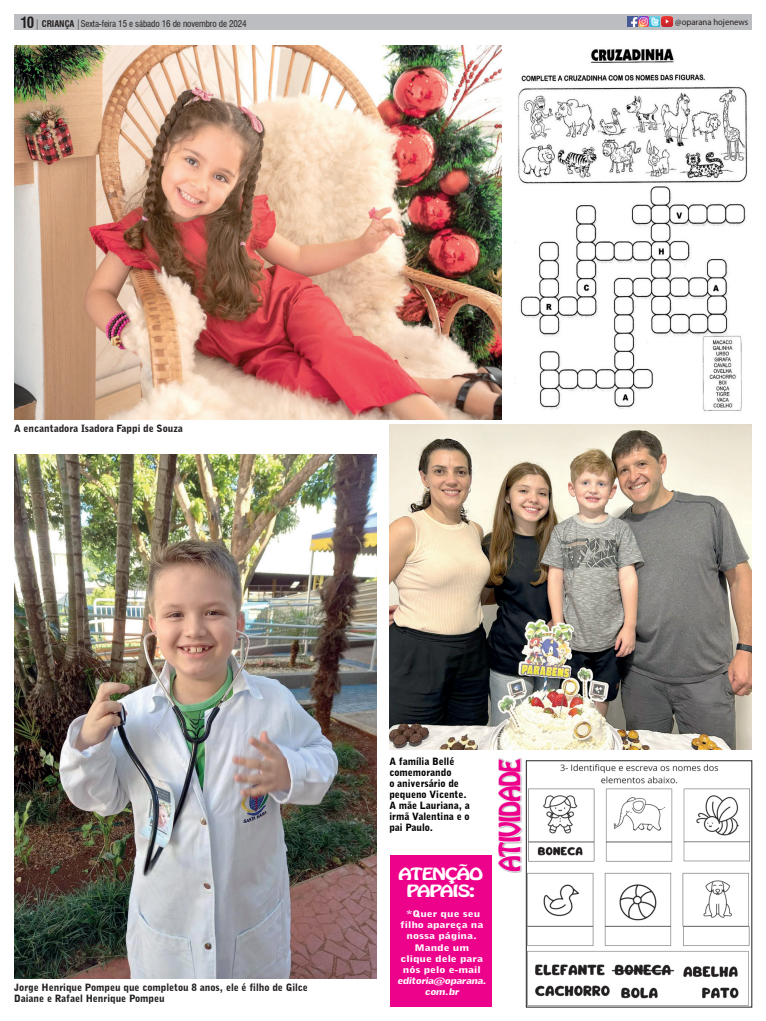
<style>
.page{position:relative;width:766px;height:1021px;background:#fff}
.page>*{position:absolute;margin:0;border:0;box-sizing:border-box;transform-origin:0 0}
.t1{font:25.9px "Hobo Std";letter-spacing:-.06em;color:#ed028c;scale:.92 1}
.t2{font:700 condensed 15px "Swiss 721 BT";color:#231f20}
.t3{font:14.9px/17.6px "Hobo Std";letter-spacing:-.06em;color:#fff;text-align:center;scale:1.32 1}
.Legenda{font:900 10px/11px "Bell Gothic BT";color:#231f20}
.Legenda-2{font:900 10px/11px "Bell Gothic BT";color:#000}
.Legenda-3{font:900 9px/11.2px "Bell Gothic BT";color:#fff;text-align:center;scale:1.31 1}
.t4{font:condensed 9px "Swiss 721 BT";letter-spacing:-.01em;color:#231f20}
.t5{font:9px "Myriad Pro";color:#231f20;scale:.96 1}
.s1{font-weight:700}
.s2{font-style:italic}
</style>
<div class="page">
<div style="left:14px;top:14px;width:737px;height:16px;background:#bcbdc0"></div>
<svg style="left:627px;top:17px;width:45px;height:10px"></svg>
<div style="left:390px;top:855px;width:101px;height:151px;background:#ed028c"></div>
<svg style="left:498px;top:758px;width:24px;height:114px"></svg>
<img style="left:14px;top:45px;width:487px;height:375px">
<img style="left:390px;top:424px;width:361px;height:325px">
<img style="left:14px;top:455px;width:362px;height:523px">
<img style="left:514px;top:48px;width:234px;height:363px">
<img style="left:528px;top:764px;width:221px;height:241px">
<div style="left:526px;top:760px;width:225px;height:247px;border:1px solid #231f20"></div>
<p class="t2" style="left:21px;top:14px;width:15px">10</p>
<p class="t4" style="left:42px;top:19px;width:206px"><span class="s1">CRIANÇA</span> Sexta-feira 15 e sábado 16 de novembro de 2024</p>
<p class="t5" style="left:675px;top:16px;width:77px">@oparana hojenews</p>
<p class="Legenda" style="left:14px;top:423px;width:170px">A encantadora Isadora Fappi de Souza</p>
<p class="Legenda" style="left:14px;top:981px;width:295px">Jorge Henrique Pompeu que completou 8 anos, ele é filho de Gilce<br>Daiane e Rafael Henrique Pompeu</p>
<p class="Legenda-2" style="left:389px;top:755px;width:82px">A família Bellé comemorando<br>o aniversário de pequeno Vicente.<br>A mãe Lauriana, a irmã Valentina e o pai Paulo.</p>
<p class="t3" style="left:398px;top:865px;width:66px">ATENÇÃO<br>PAPAIS:</p>
<p class="Legenda-3" style="left:397px;top:908px;width:71px">*Quer que seu filho apareça na nossa página.<br>Mande um<br>clique dele para nós pelo e-mail <span class="s2">editoria@oparana. com.br</span></p>
<p class="t1" style="left:492px;top:871px;width:125px;rotate:-90deg">ATIVIDADE</p>
</div>
